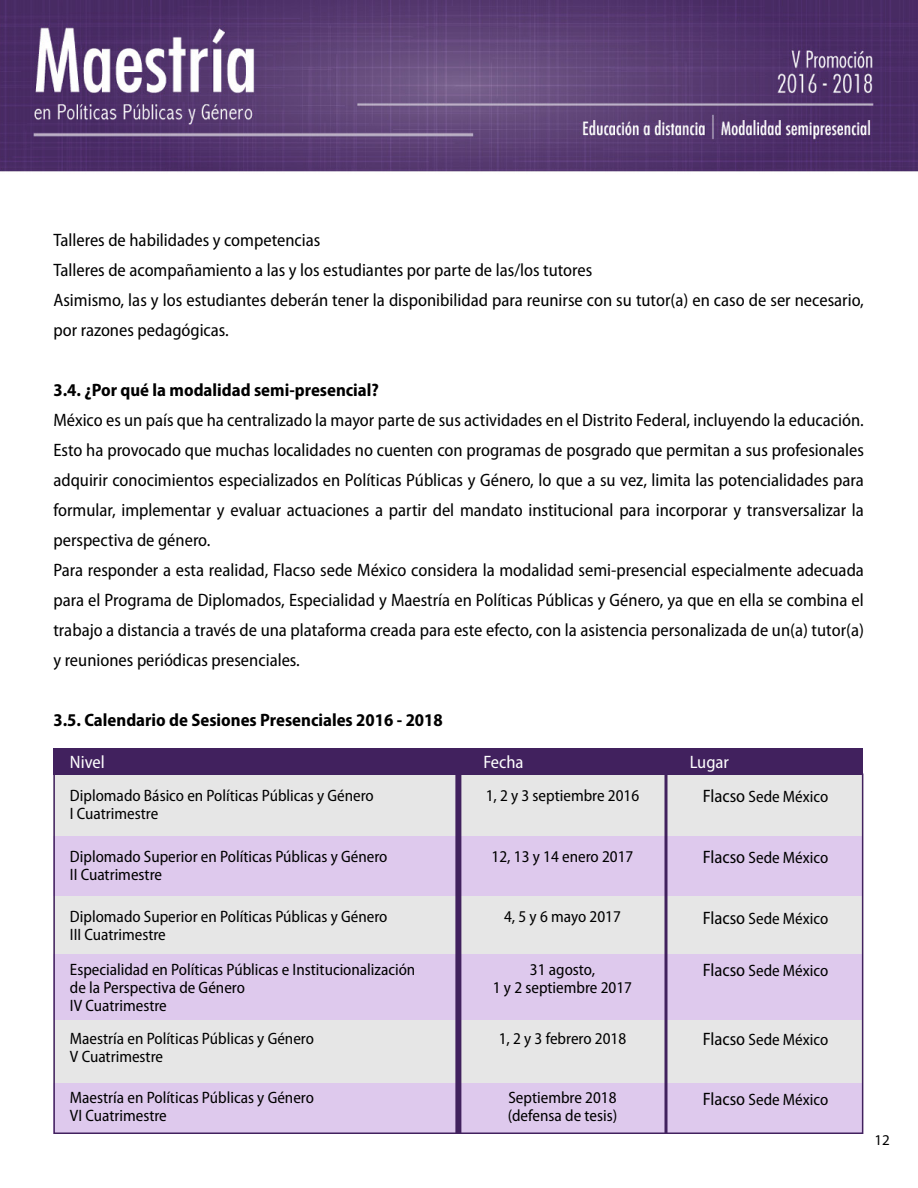
<style>
.page{position:relative;width:918px;height:1188px;background:#fff}
.page>*{position:absolute;margin:0;border:0;box-sizing:border-box;transform-origin:0 0}
.t1{font:semi-condensed 18px/30px "Myriad Pro";color:#000}
.t2{font:700 semi-condensed 18px "Myriad Pro";color:#000}
.t3{font:semi-condensed 18px "Myriad Pro";color:#fff}
.t4{font:semi-condensed 16.5px/18px "Myriad Pro";color:#000}
.t5{font:15px "Myriad Pro";color:#000}
.s1{font-size:18px}
</style>
<div class="page">
<img style="left:0;top:0;width:918px;height:172px">
<div style="left:53px;top:836px;width:810px;height:61px;background:#dec9ed"></div>
<div style="left:53px;top:954px;width:810px;height:66px;background:#dec9ed"></div>
<div style="left:53px;top:1082px;width:810px;height:52px;background:#dec9ed"></div>
<div style="left:53px;top:773px;width:810px;height:63px;background:#e6e6e6"></div>
<div style="left:53px;top:897px;width:810px;height:57px;background:#e6e6e6"></div>
<div style="left:53px;top:1020px;width:810px;height:62px;background:#e6e6e6"></div>
<div style="left:455px;top:773px;width:6px;height:361px;background:#41215e"></div>
<svg style="left:664px;top:776px;width:4px;height:355px"></svg>
<div style="left:53px;top:748px;width:810px;height:27px;background:#41215e"></div>
<p class="t1" style="left:53px;top:225px;width:812px">Talleres de habilidades y competencias<br>Talleres de acompañamiento a las y los estudiantes por parte de las/los tutores<br>Asimismo, las y los estudiantes deberán tener la disponibilidad para reunirse con su tutor(a) en caso de ser necesario, por razones pedagógicas.</p>
<p class="t2" style="left:53px;top:379px;width:327px">3.4. ¿Por qué la modalidad semi-presencial?</p>
<p class="t1" style="left:53px;top:405px;width:812px">México es un país que ha centralizado la mayor parte de sus actividades en el Distrito Federal, incluyendo la educación.<br>Esto ha provocado que muchas localidades no cuenten con programas de posgrado que permitan a sus profesionales adquirir conocimientos especializados en Políticas Públicas y Género, lo que a su vez, limita las potencialidades para formular, implementar y evaluar actuaciones a partir del mandato institucional para incorporar y transversalizar la perspectiva de género.<br>Para responder a esta realidad, Flacso sede México considera la modalidad semi-presencial especialmente adecuada para el Programa de Diplomados, Especialidad y Maestría en Políticas Públicas y Género, ya que en ella se combina el trabajo a distancia a través de una plataforma creada para este efecto, con la asistencia personalizada de un(a) tutor(a) y reuniones periódicas presenciales.</p>
<p class="t2" style="left:53px;top:709px;width:391px">3.5. Calendario de Sesiones Presenciales 2016 - 2018</p>
<p class="t3" style="left:70px;top:751px;width:36px">Nivel</p>
<p class="t3" style="left:483px;top:751px;width:42px">Fecha</p>
<p class="t3" style="left:690px;top:751px;width:41px">Lugar</p>
<p class="t4" style="left:70px;top:786px;width:305px">Diplomado Básico en Políticas Públicas y Género<br>I Cuatrimestre</p>
<p class="t4" style="left:70px;top:847px;width:319px">Diplomado Superior en Políticas Públicas y Género<br>II Cuatrimestre</p>
<p class="t4" style="left:70px;top:908px;width:319px">Diplomado Superior en Políticas Públicas y Género<br>III Cuatrimestre</p>
<p class="t4" style="left:70px;top:960px;width:347px">Especialidad en Políticas Públicas e Institucionalización de la Perspectiva de Género<br>IV Cuatrimestre</p>
<p class="t4" style="left:70px;top:1029px;width:246px">Maestría en Políticas Públicas y Género<br>V Cuatrimestre</p>
<p class="t4" style="left:70px;top:1089px;width:246px">Maestría en Políticas Públicas y Género<br>VI Cuatrimestre</p>
<p class="t4" style="left:486px;top:786px;width:155px">1, 2 y 3 septiembre 2016</p>
<p class="t4" style="left:703px;top:787px;width:127px"><span class="s1">Flacso</span> Sede México</p>
<p class="t4" style="left:492px;top:847px;width:143px">12, 13 y 14 enero 2017</p>
<p class="t4" style="left:703px;top:848px;width:127px"><span class="s1">Flacso</span> Sede México</p>
<p class="t4" style="left:504px;top:908px;width:118px">4, 5 y 6 mayo 2017</p>
<p class="t4" style="left:493px;top:960px;width:141px;text-align:center">31 agosto,<br>1 y 2 septiembre 2017</p>
<p class="t4" style="left:499px;top:1029px;width:129px">1, 2 y 3 febrero 2018</p>
<p class="t4" style="left:703px;top:909px;width:127px"><span class="s1">Flacso</span> Sede México</p>
<p class="t4" style="left:703px;top:961px;width:127px"><span class="s1">Flacso</span> Sede México</p>
<p class="t4" style="left:703px;top:1030px;width:127px"><span class="s1">Flacso</span> Sede México</p>
<p class="t4" style="left:508px;top:1089px;width:111px">Septiembre 2018 (defensa de tesis)</p>
<p class="t4" style="left:703px;top:1090px;width:127px"><span class="s1">Flacso</span> Sede México</p>
<p class="t5" style="left:874px;top:1131px;width:17px">12</p>
</div>
